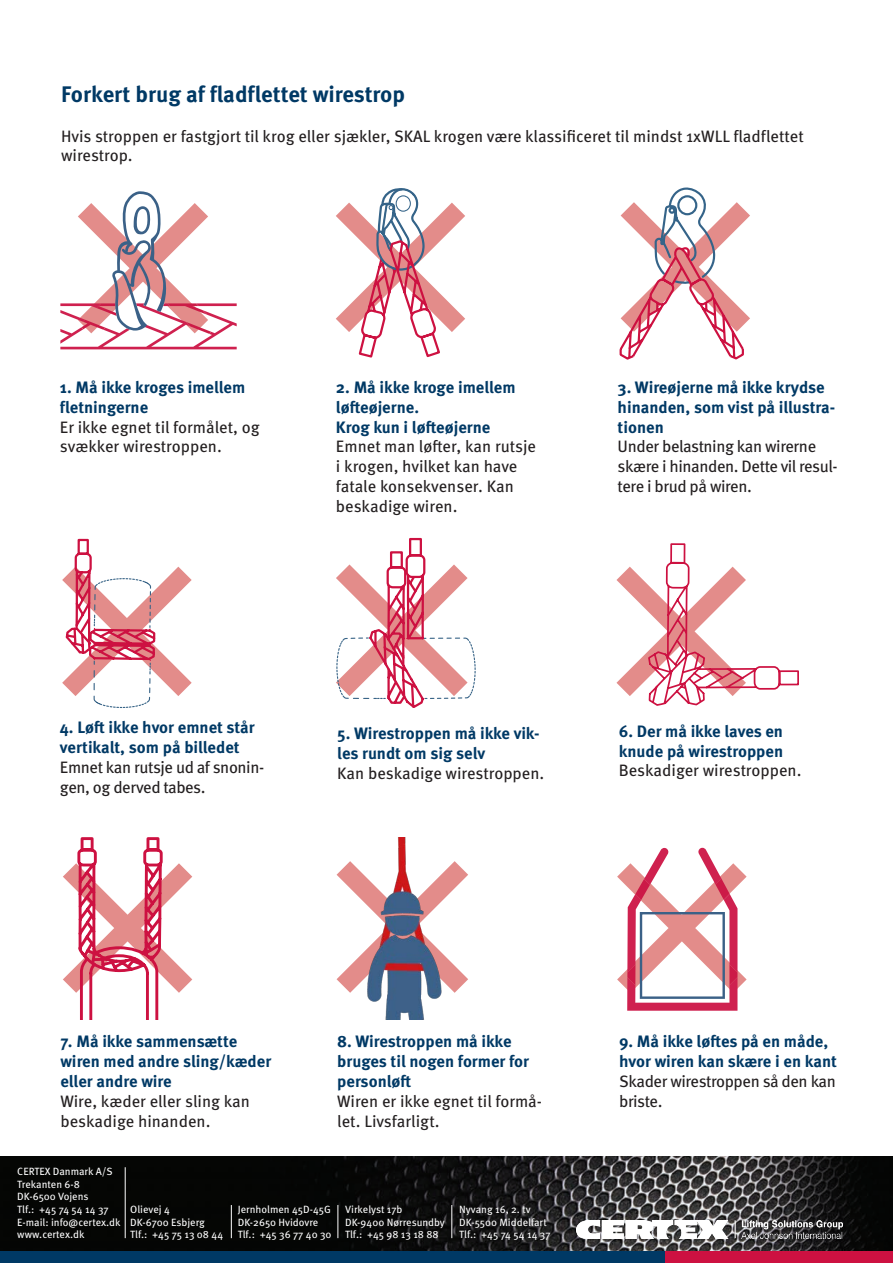
<style>
.page{position:relative;width:893px;height:1263px;background:#fff}
.page>*{position:absolute;margin:0;border:0;box-sizing:border-box;transform-origin:0 0}
.t1{font:700 22.5px "Meta Pro";color:#003965}
.t2{font:16.5px/19.8px "Meta Pro";letter-spacing:-.01em;color:#231f20}
.t3{font:700 16.5px/19.8px "Meta Pro";color:#003965}
.t4{font:16.5px/19.8px "Meta Pro";letter-spacing:-.03em;color:#231f20}
.t5{font:10.5px/12.6px "Meta Pro";color:#fff}
</style>
<div class="page">
<img style="left:0;top:1157px;width:893px;height:94px">
<div style="left:0;top:1251px;width:666px;height:12px;background:#003965"></div>
<div style="left:666px;top:1251px;width:227px;height:12px;background:#cd1141"></div>
<hr style="left:451px;top:1205px;width:1px;height:33px;background:#fff">
<hr style="left:338px;top:1205px;width:1px;height:33px;background:#fff">
<hr style="left:231px;top:1205px;width:1px;height:33px;background:#fff">
<img style="left:576px;top:1220px;width:267px;height:18px">
<svg style="left:735px;top:1220px;width:1px;height:18px"></svg>
<svg style="left:60px;top:191px;width:177px;height:158px"></svg>
<svg style="left:617px;top:863px;width:30px;height:148px"></svg>
<svg style="left:337px;top:862px;width:131px;height:130px"></svg>
<img style="left:349px;top:838px;width:110px;height:182px">
<svg style="left:336px;top:188px;width:129px;height:170px"></svg>
<svg style="left:336px;top:537px;width:140px;height:171px"></svg>
<svg style="left:62px;top:538px;width:130px;height:170px"></svg>
<svg style="left:63px;top:837px;width:129px;height:414px"></svg>
<div style="left:76px;top:1020px;width:86px;height:53px;background:#fff"></div>
<svg style="left:616px;top:567px;width:31px;height:129px"></svg>
<svg style="left:647px;top:543px;width:153px;height:624px"></svg>
<svg style="left:619px;top:187px;width:131px;height:173px"></svg>
<p class="t1" style="left:61px;top:77px;width:345px">Forkert brug af fladflettet wirestrop</p>
<p class="t2" style="left:61px;top:125px;width:744px">Hvis stroppen er fastgjort til krog eller sjækler, SKAL krogen være klassificeret til mindst 1xWLL fladflettet wirestrop.</p>
<p class="t3" style="left:60px;top:376px;width:187px">1. Må ikke kroges imellem fletningerne</p>
<p class="t2" style="left:60px;top:416px;width:201px">Er ikke egnet til formålet, og svækker wirestroppen.</p>
<p class="t3" style="left:336px;top:376px;width:181px">2. Må ikke kroge imellem løfteøjerne.</p>
<p class="t3" style="left:336px;top:416px;width:156px">Krog kun i løfteøjerne</p>
<p class="t2" style="left:336px;top:436px;width:202px">Emnet man løfter, kan rutsje</p>
<p class="t2" style="left:336px;top:455px;width:183px">i krogen, hvilket kan have fatale konsekvenser. Kan beskadige wiren.</p>
<p class="t3" style="left:618px;top:376px;width:219px">3. Wireøjerne må ikke krydse hinanden, som vist på illustra&shy;tionen</p>
<p class="t2" style="left:618px;top:436px;width:222px">Under belastning kan wirerne skære i hinanden. Dette vil resul&shy;tere i brud på wiren.</p>
<p class="t3" style="left:60px;top:717px;width:196px">4. Løft ikke hvor emnet står vertikalt, som på billedet</p>
<p class="t2" style="left:60px;top:756px;width:206px">Emnet kan rutsje ud af snonin&shy;gen, og derved tabes.</p>
<p class="t3" style="left:337px;top:723px;width:204px">5. Wirestroppen må ikke vik&shy;les rundt om sig selv</p>
<p class="t2" style="left:337px;top:762px;width:209px">Kan beskadige wirestroppen.</p>
<p class="t3" style="left:619px;top:720px;width:166px">6. Der må ikke laves en knude på wirestroppen</p>
<p class="t2" style="left:619px;top:760px;width:184px">Beskadiger wirestroppen.</p>
<p class="t3" style="left:60px;top:1031px;width:212px">7. Må ikke sammensætte wiren med andre sling/kæder eller andre wire</p>
<p class="t2" style="left:60px;top:1090px;width:191px">Wire, kæder eller sling kan beskadige hinanden.</p>
<p class="t3" style="left:337px;top:1031px;width:193px">8. Wirestroppen må ikke bruges til nogen former for personløft</p>
<p class="t2" style="left:337px;top:1090px;width:206px">Wiren er ikke egnet til formå&shy;let. Livsfarligt.</p>
<p class="t5" style="left:17px;top:1164px;width:105px">CERTEX Danmark A/S<br>Trekanten 6-8<br>DK-6500 Vojens<br>Tlf.: +45 74 54 14 37<br>E-mail: info@certex.dk www.certex.dk</p>
<p class="t5" style="left:238px;top:1202px;width:95px">Jernholmen 45D-45G<br>DK-2650 Hvidovre<br>Tlf.: +45 36 77 40 30</p>
<p class="t5" style="left:345px;top:1202px;width:101px">Virkelyst 17b<br>DK-9400 Nørresundby<br>Tlf.: +45 98 13 18 88</p>
<p class="t5" style="left:130px;top:1202px;width:94px">Olievej 4<br>DK-6700 Esbjerg<br>Tlf.: +45 75 13 08 44</p>
<p class="t5" style="left:459px;top:1202px;width:93px">Nyvang 16, 2. tv<br>DK-5500 Middelfart<br>Tlf.: +45 74 54 14 37</p>
<p class="t3" style="left:619px;top:1031px;width:219px">9. Må ikke løftes på en måde, hvor wiren kan skære i en kant</p>
<p class="t4" style="left:619px;top:1070px;width:218px">Skader wirestroppen så den kan briste.</p>
</div>
